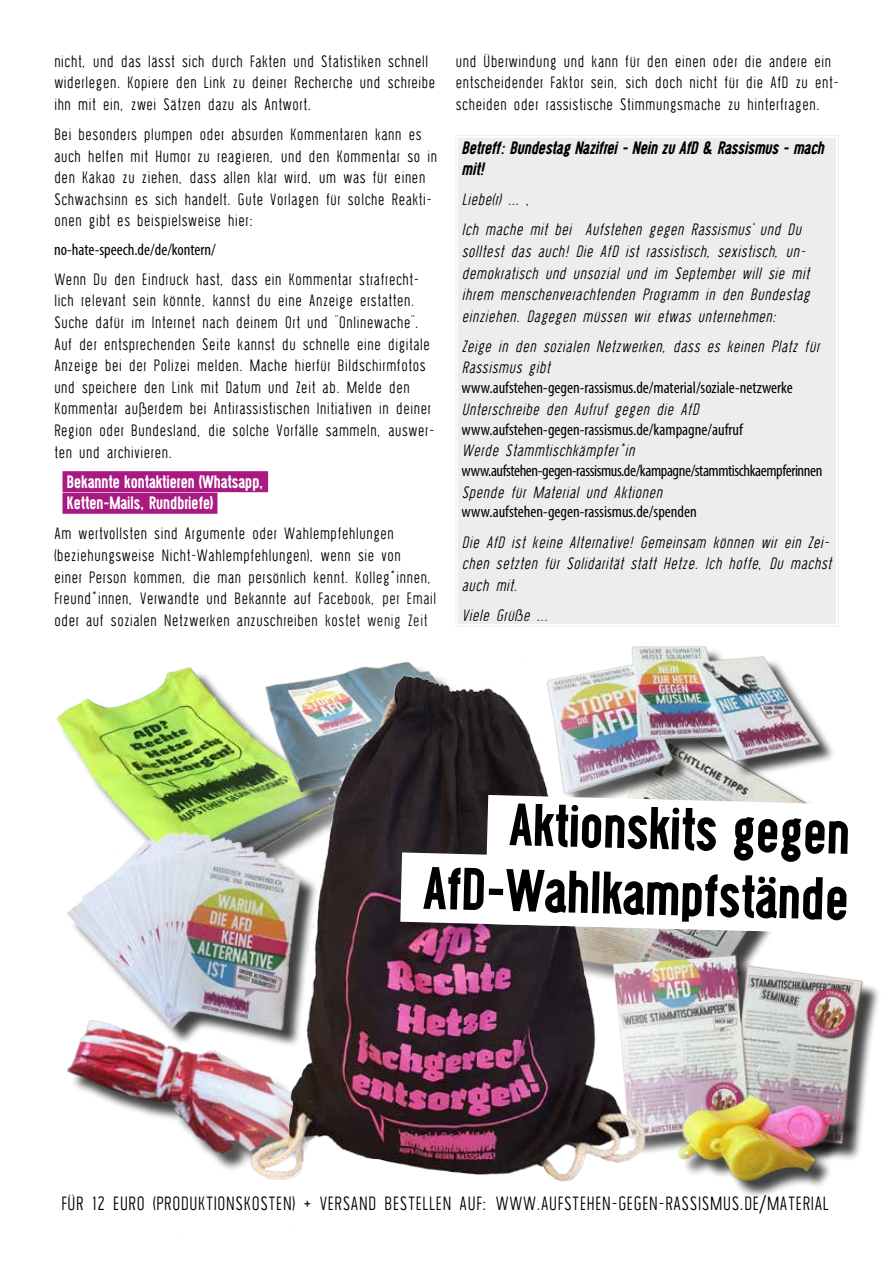
<style>
.page{position:relative;width:893px;height:1263px;background:#fff}
.page>*{position:absolute;margin:0;border:0;box-sizing:border-box;transform-origin:0 0}
.t1{font:700 60px/66.2px "Wask New";color:#000;text-align:right}
.t2{font:21px "Wask New";color:#000}
.t3{font:18px/21.6px "Wask New";color:#000}
.t4{font:italic 18px/21.6px "Wask New";color:#000}
.t5{font:700 18px/21.6px "Wask New";color:#fff}
.t6{font:italic 700 18px/21.6px "Wask New";color:#000}
.t7{font:condensed 16.5px "Myriad Pro";color:#000}
.t8{font:condensed 16.5px "Myriad Pro";letter-spacing:-.025em;color:#000}
.s1{font-family:"Source Sans Pro"}
</style>
<div class="page">
<div style="left:63px;top:471px;width:205px;height:21px;background:#a81a81"></div>
<div style="left:63px;top:493px;width:154px;height:21px;background:#a81a81"></div>
<img style="left:769px;top:968px;width:109px;height:99px">
<img style="left:769px;top:661px;width:64px;height:130px">
<img style="left:56px;top:698px;width:71px;height:80px">
<img style="left:769px;top:1067px;width:99px;height:128px">
<div style="left:127px;top:545px;width:642px;height:718px;background:#fff;opacity:.9"></div>
<img style="left:240px;top:654px;width:423px;height:544px">
<img style="left:67px;top:778px;width:343px;height:323px">
<svg style="left:481px;top:791px;width:329px;height:57px"></svg>
<svg style="left:396px;top:848px;width:375px;height:91px"></svg>
<div style="left:455px;top:135px;width:384px;height:492px;background:#ededed"></div>
<div style="left:458px;top:138px;width:378px;height:486px;border:3px solid #ededed"></div>
<p class="t3" style="left:54px;top:50px;width:383px">nicht, und das lässt sich durch Fakten und Statistiken schnell widerlegen. Kopiere den Link zu deiner Recherche und schreibe ihn mit ein, zwei Sätzen dazu als Antwort.</p>
<p class="t3" style="left:54px;top:123px;width:385px">Bei besonders plumpen oder absurden Kommentaren kann es auch helfen mit Humor zu reagieren, und den Kommentar so in den Kakao zu ziehen, dass allen klar wird, um was für einen Schwachsinn es sich handelt. Gute Vorlagen für solche Reakti&shy;onen gibt es beispielsweise hier:</p>
<p class="t7" style="left:54px;top:239px;width:163px">no-hate-speech.de/de/kontern/</p>
<p class="t3" style="left:54px;top:268px;width:382px">Wenn Du den Eindruck hast, dass ein Kommentar strafrecht&shy;lich relevant sein könnte, kannst du eine Anzeige erstatten.<br>Suche dafür im Internet nach deinem Ort und "Onlinewache“.<br>Auf der entsprechenden Seite kannst du schnelle eine digitale Anzeige bei der Polizei melden. Mache hierfür Bildschirmfotos und speichere den Link mit Datum und Zeit ab. Melde den Kommentar außerdem bei Antirassistischen Initiativen in deiner Region oder Bundesland, die solche Vorfälle sammeln, auswer&shy;ten und archivieren.</p>
<p class="t5" style="left:67px;top:470px;width:198px">Bekannte kontaktieren (Whatsapp,<br>Ketten-Mails, Rundbriefe)</p>
<p class="t3" style="left:54px;top:522px;width:384px">Am wertvollsten sind Argumente oder Wahlempfehlungen (beziehungsweise Nicht-Wahlempfehlungen), wenn sie von<br>einer Person kommen, die man persönlich kennt. Kolleg*innen, Freund*innen, Verwandte und Bekannte auf Facebook, per Email oder auf sozialen Netzwerken anzuschreiben kostet wenig Zeit</p>
<p class="t3" style="left:455px;top:50px;width:385px">und Überwindung und kann für den einen oder die andere ein entscheidender Faktor sein, sich doch nicht für die AfD zu ent&shy;scheiden oder rassistische Stimmungsmache zu hinterfragen.</p>
<p class="t6" style="left:461px;top:136px;width:364px">Betreff: Bundestag Nazifrei - Nein zu AfD &amp; Rassismus - mach mit!</p>
<p class="t4" style="left:461px;top:184px;width:341px;line-height:30.2px">Liebe(r) ... ,<br>Ich mache mit bei Aufstehen gegen Rassismus‘ und Du</p>
<p class="t4" style="left:461px;top:240px;width:350px">solltest das auch! Die AfD ist rassistisch, sexistisch, un&shy;demokratisch und unsozial und im September will sie mit ihrem menschenverachtenden Programm in den Bundestag einziehen. Dagegen müssen wir etwas unternehmen:</p>
<p class="t4" style="left:461px;top:335px;width:360px">Zeige in den sozialen Netzwerken, dass es keinen Platz für<br>Rassismus gibt</p>
<p class="t7" style="left:461px;top:378px;width:333px">www.aufstehen-gegen-rassismus.de/material/soziale-netzwerke</p>
<p class="t4" style="left:461px;top:398px;width:239px">Unterschreibe den Aufruf gegen die AfD</p>
<p class="t7" style="left:461px;top:419px;width:283px">www.aufstehen-gegen-rassismus.de/kampagne/aufruf</p>
<p class="t4" style="left:461px;top:439px;width:175px">Werde Stammtischkämpfer*in</p>
<p class="t8" style="left:461px;top:461px;width:362px">www.aufstehen-gegen-rassismus.de/kampagne/stammtischkaempferinnen</p>
<p class="t4" style="left:461px;top:481px;width:202px">Spende für Material und Aktionen</p>
<p class="t7" style="left:461px;top:502px;width:237px">www.aufstehen-gegen-rassismus.de/spenden</p>
<p class="t4" style="left:461px;top:530px;width:371px">Die AfD ist keine Alternative! Gemeinsam können wir ein Zei&shy;chen setzten für Solidarität statt Hetze. Ich hoffe, Du machst auch mit.</p>
<p class="t4" style="left:461px;top:604px;width:88px">Viele Grüße ...</p>
<h1 class="t1" style="left:427px;top:784px;width:427px;rotate:2deg">Aktionskits gegen<br>AfD-Wahlkampfstände</h1>
<p class="t2" style="left:61px;top:1191px;width:769px">FÜR 12 EURO (PRODUKTIONSKOSTEN) + VERSAND BESTELLEN AUF: WWW.AUFSTEHEN-GEGEN-RASSISMUS.DE<span class="s1">/</span>MATERIAL</p>
</div>
